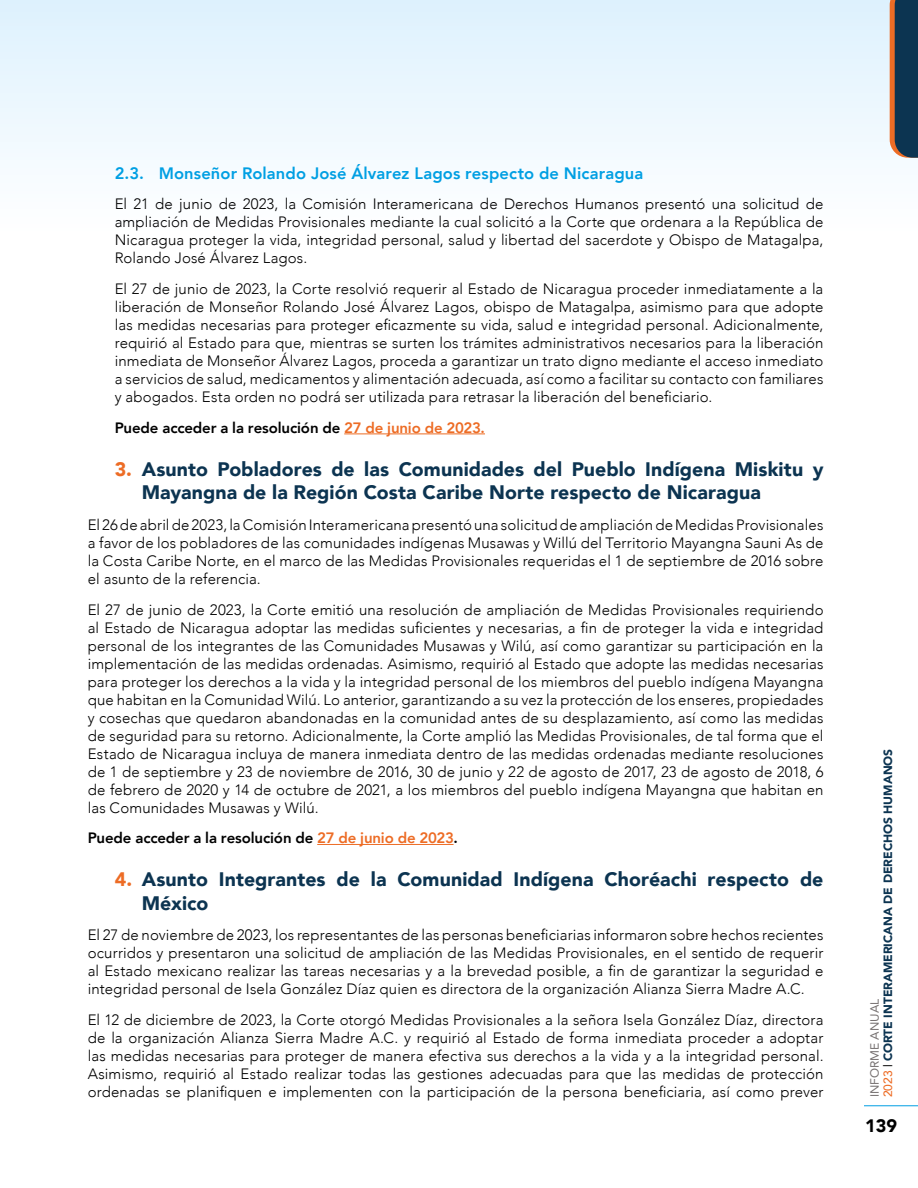
<style>
.page{position:relative;width:918px;height:1188px;background:#fff}
.page>*{position:absolute;margin:0;border:0;box-sizing:border-box;transform-origin:0 0}
.t1{font:900 19.5px/23.4px "Avenir";letter-spacing:.005em;color:#0c3451}
.t2{font:900 18px "Avenir";color:#000}
.t3{font:800 16.5px "Avenir";letter-spacing:.01em;color:#009fe3}
.t4{font:300 15px/18px "Avenir";letter-spacing:.01em;color:#000;text-align:justify}
.t5{font:800 15px "Avenir";letter-spacing:-.01em;color:#000}
.t6{font:900 12px/13.5px "Avenir";color:#0c3451}
.s1{color:#ed6c25}
.s2{font-weight:400;color:#767171}
.s3{font-weight:500;color:#ed6c25}
.s4{font-weight:500;color:#000}
</style>
<div class="page">
<hr style="left:864px;top:1106px;width:54px;height:1px;background:#009fe3">
<div style="left:0;top:0;width:918px;height:294px;background:linear-gradient(to bottom,#def2fd,#fff)"></div>
<svg style="left:890px;top:0;width:28px;height:158px"></svg>
<hr style="left:344px;top:434px;width:141px;height:1px;background:#ed6c25">
<hr style="left:317px;top:844px;width:137px;height:1px;background:#ed6c25">
<p class="t3" style="left:115px;top:160px;width:530px">2.3. Monseñor Rolando José Álvarez Lagos respecto de Nicaragua</p>
<p class="t4" style="left:115px;top:195px;width:710px">El 21 de junio de 2023, la Comisión Interamericana de Derechos Humanos presentó una solicitud de ampliación de Medidas Provisionales mediante la cual solicitó a la Corte que ordenara a la República de Nicaragua proteger la vida, integridad personal, salud y libertad del sacerdote y Obispo de Matagalpa, Rolando José Álvarez Lagos.</p>
<p class="t4" style="left:115px;top:280px;width:710px">El 27 de junio de 2023, la Corte resolvió requerir al Estado de Nicaragua proceder inmediatamente a la liberación de Monseñor Rolando José Álvarez Lagos, obispo de Matagalpa, asimismo para que adopte las medidas necesarias para proteger eficazmente su vida, salud e integridad personal. Adicionalmente, requirió al Estado para que, mientras se surten los trámites administrativos necesarios para la liberación inmediata de Monseñor Álvarez Lagos, proceda a garantizar un trato digno mediante el acceso inmediato a servicios de salud, medicamentos y alimentación adecuada, así como a facilitar su contacto con familiares y abogados. Esta orden no podrá ser utilizada para retrasar la liberación del beneficiario.</p>
<p class="t5" style="left:115px;top:416px;width:372px">Puede acceder a la resolución de <span class="s1">27 de junio de 2023.</span></p>
<h1 class="t1" style="left:142px;top:457px;width:683px;text-indent:-27px"><span class="s1">3.</span> Asunto Pobladores de las Comunidades del Pueblo Indígena Miskitu y<br>Mayangna de la Región Costa Caribe Norte respecto de Nicaragua</h1>
<p class="t4" style="left:88px;top:516px;width:737px">El 26 de abril de 2023, la Comisión Interamericana presentó una solicitud de ampliación de Medidas Provisionales a favor de los pobladores de las comunidades indígenas Musawas y Willú del Territorio Mayangna Sauni As de la Costa Caribe Norte, en el marco de las Medidas Provisionales requeridas el 1 de septiembre de 2016 sobre el asunto de la referencia.</p>
<p class="t4" style="left:88px;top:600px;width:737px">El 27 de junio de 2023, la Corte emitió una resolución de ampliación de Medidas Provisionales requiriendo al Estado de Nicaragua adoptar las medidas suficientes y necesarias, a fin de proteger la vida e integridad personal de los integrantes de las Comunidades Musawas y Wilú, así como garantizar su participación en la implementación de las medidas ordenadas. Asimismo, requirió al Estado que adopte las medidas necesarias para proteger los derechos a la vida y la integridad personal de los miembros del pueblo indígena Mayangna que habitan en la Comunidad Wilú. Lo anterior, garantizando a su vez la protección de los enseres, propiedades y cosechas que quedaron abandonadas en la comunidad antes de su desplazamiento, así como las medidas de seguridad para su retorno. Adicionalmente, la Corte amplió las Medidas Provisionales, de tal forma que el Estado de Nicaragua incluya de manera inmediata dentro de las medidas ordenadas mediante resoluciones de 1 de septiembre y 23 de noviembre de 2016, 30 de junio y 22 de agosto de 2017, 23 de agosto de 2018, 6 de febrero de 2020 y 14 de octubre de 2021, a los miembros del pueblo indígena Mayangna que habitan en las Comunidades Musawas y Wilú.</p>
<p class="t5" style="left:88px;top:826px;width:372px">Puede acceder a la resolución de <span class="s1">27 de junio de 2023</span>.</p>
<h1 class="t1" style="left:142px;top:867px;width:683px;text-indent:-27px"><span class="s1">4.</span> Asunto Integrantes de la Comunidad Indígena Choréachi respecto de<br>México</h1>
<p class="t4" style="left:88px;top:926px;width:737px">El 27 de noviembre de 2023, los representantes de las personas beneficiarias informaron sobre hechos recientes ocurridos y presentaron una solicitud de ampliación de las Medidas Provisionales, en el sentido de requerir al Estado mexicano realizar las tareas necesarias y a la brevedad posible, a fin de garantizar la seguridad e integridad personal de Isela González Díaz quien es directora de la organización Alianza Sierra Madre A.C.</p>
<p class="t4" style="left:88px;top:1011px;width:737px">El 12 de diciembre de 2023, la Corte otorgó Medidas Provisionales a la señora Isela González Díaz, directora de la organización Alianza Sierra Madre A.C. y requirió al Estado de forma inmediata proceder a adoptar las medidas necesarias para proteger de manera efectiva sus derechos a la vida y a la integridad personal.<br>Asimismo, requirió al Estado realizar todas las gestiones adecuadas para que las medidas de protección ordenadas se planifiquen e implementen con la participación de la persona beneficiaria, así como prever</p>
<p class="t6" style="left:867px;top:1097px;width:350px;rotate:-90deg"><span class="s2">INFORME ANUAL<br></span><span class="s3">2023</span> <span class="s4">|</span> CORTE INTERAMERICANA DE DERECHOS HUMANOS</p>
<p class="t2" style="left:865px;top:1110px;width:33px">139</p>
</div>
